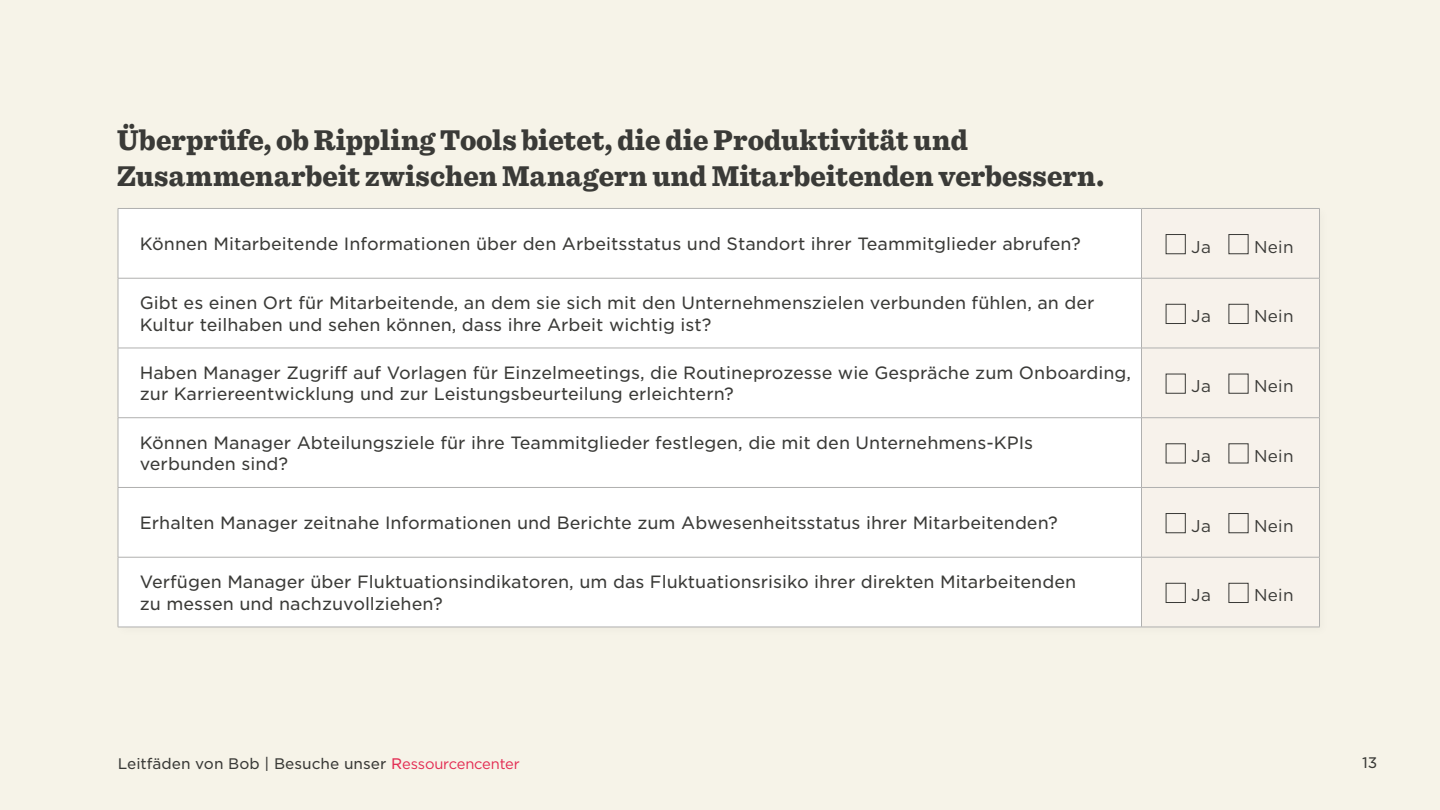
<style>
.page{position:relative;width:1440px;height:810px;background:#f6f3e8}
.page>*{position:absolute;margin:0;border:0;box-sizing:border-box;transform-origin:0 0}
.t1{font:900 30px/36px "Sentinel";letter-spacing:.005em;color:#3a3a37;scale:.95 1}
.t2{font:17.1px "Gotham S Sm";color:#3a3a37}
.t3{font:17.1px "Gotham HTF";letter-spacing:.015em;color:#3a3a37}
.t4{font:14.7px "Gotham S Sm";color:#3a3a37}
.s1{color:#e32b52}
.s2{font-family:"Gotham HTF";color:#e32b52}
</style>
<div class="page">
<div style="left:119px;top:209px;width:1022px;height:418px;background:#fff"></div>
<svg style="left:1142px;top:234px;width:177px;height:393px"></svg>
<hr style="left:118px;top:208px;width:1024px;height:1px;background:#b0b0af">
<hr style="left:118px;top:209px;width:1px;height:69px;background:#b0b0af">
<hr style="left:1142px;top:208px;width:178px;height:1px;background:#b0b0af">
<hr style="left:1141px;top:209px;width:1px;height:69px;background:#b0b0af">
<hr style="left:1319px;top:209px;width:1px;height:69px;background:#b0b0af">
<hr style="left:118px;top:278px;width:1024px;height:1px;background:#b0b0af">
<hr style="left:118px;top:278px;width:1px;height:70px;background:#b0b0af">
<hr style="left:1142px;top:278px;width:178px;height:1px;background:#b0b0af">
<hr style="left:1141px;top:278px;width:1px;height:70px;background:#b0b0af">
<hr style="left:1319px;top:278px;width:1px;height:70px;background:#b0b0af">
<hr style="left:118px;top:348px;width:1024px;height:1px;background:#b0b0af">
<hr style="left:118px;top:348px;width:1px;height:69px;background:#b0b0af">
<hr style="left:1142px;top:348px;width:178px;height:1px;background:#b0b0af">
<hr style="left:1141px;top:348px;width:1px;height:69px;background:#b0b0af">
<hr style="left:1319px;top:348px;width:1px;height:69px;background:#b0b0af">
<hr style="left:118px;top:417px;width:1024px;height:1px;background:#b0b0af">
<hr style="left:118px;top:418px;width:1px;height:69px;background:#b0b0af">
<hr style="left:1142px;top:417px;width:178px;height:1px;background:#b0b0af">
<hr style="left:1141px;top:418px;width:1px;height:69px;background:#b0b0af">
<hr style="left:1319px;top:418px;width:1px;height:69px;background:#b0b0af">
<hr style="left:118px;top:487px;width:1024px;height:1px;background:#b0b0af">
<hr style="left:118px;top:488px;width:1px;height:69px;background:#b0b0af">
<hr style="left:1142px;top:487px;width:178px;height:1px;background:#b0b0af">
<hr style="left:1141px;top:488px;width:1px;height:69px;background:#b0b0af">
<hr style="left:1319px;top:488px;width:1px;height:69px;background:#b0b0af">
<hr style="left:118px;top:557px;width:1024px;height:1px;background:#b0b0af">
<hr style="left:118px;top:557px;width:1px;height:70px;background:#b0b0af">
<hr style="left:1142px;top:557px;width:178px;height:1px;background:#b0b0af">
<hr style="left:1141px;top:557px;width:1px;height:70px;background:#b0b0af">
<hr style="left:1319px;top:557px;width:1px;height:70px;background:#b0b0af">
<hr style="left:118px;top:627px;width:1024px;height:1px;background:#b0b0af">
<hr style="left:1142px;top:627px;width:178px;height:1px;background:#b0b0af">
<div style="left:1166px;top:234px;width:20px;height:20px;border:1px solid #3a3a37"></div>
<div style="left:1229px;top:234px;width:19px;height:20px;border:1px solid #3a3a37"></div>
<div style="left:1166px;top:304px;width:20px;height:20px;border:1px solid #3a3a37"></div>
<div style="left:1229px;top:304px;width:19px;height:20px;border:1px solid #3a3a37"></div>
<div style="left:1166px;top:374px;width:20px;height:20px;border:1px solid #3a3a37"></div>
<div style="left:1166px;top:443px;width:20px;height:20px;border:1px solid #3a3a37"></div>
<div style="left:1166px;top:513px;width:20px;height:20px;border:1px solid #3a3a37"></div>
<div style="left:1229px;top:513px;width:19px;height:20px;border:1px solid #3a3a37"></div>
<div style="left:1166px;top:583px;width:20px;height:20px;border:1px solid #3a3a37"></div>
<div style="left:1229px;top:583px;width:19px;height:20px;border:1px solid #3a3a37"></div>
<h1 class="t1" style="left:117px;top:122px;width:1040px">Überprüfe, ob Rippling Tools bietet, die die Produktivität und<br>Zusammenarbeit zwischen Managern und Mitarbeitenden verbessern.</h1>
<p class="t2" style="left:140px;top:232px;width:943px">Können Mitarbeitende Informationen über den Arbeitsstatus und Standort ihrer Teammitglieder abrufen?</p>
<p class="t2" style="left:140px;top:291px;width:956px">Gibt es einen Ort für Mitarbeitende, an dem sie sich mit den Unternehmenszielen verbunden fühlen, an der</p>
<p class="t2" style="left:140px;top:313px;width:573px">Kultur teilhaben und sehen können, dass ihre Arbeit wichtig ist?</p>
<p class="t2" style="left:140px;top:361px;width:993px">Haben Manager Zugriff auf Vorlagen für Einzelmeetings, die Routineprozesse wie Gespräche zum Onboarding,</p>
<p class="t2" style="left:140px;top:383px;width:596px">zur Karriereentwicklung und zur Leistungsbeurteilung erleichtern?</p>
<p class="t2" style="left:140px;top:431px;width:895px">Können Manager Abteilungsziele für ihre Teammitglieder festlegen, die mit den Unternehmens-KPIs</p>
<p class="t2" style="left:140px;top:452px;width:150px">verbunden sind?</p>
<p class="t2" style="left:140px;top:511px;width:920px">Erhalten Manager zeitnahe Informationen und Berichte zum Abwesenheitsstatus ihrer Mitarbeitenden?</p>
<p class="t2" style="left:140px;top:570px;width:938px">Verfügen Manager über Fluktuationsindikatoren, um das Fluktuationsrisiko ihrer direkten Mitarbeitenden</p>
<p class="t2" style="left:140px;top:592px;width:304px">zu messen und nachzuvollziehen?</p>
<p class="t4" style="left:118px;top:753px;width:404px">Leitfäden von Bob | Besuche unser <span class="s1">R</span><span class="s2">essourcencenter</span></p>
<p class="t3" style="left:1191px;top:237px;width:21px">Ja</p>
<p class="t3" style="left:1254px;top:237px;width:41px">Nein</p>
<p class="t3" style="left:1191px;top:307px;width:21px">Ja</p>
<p class="t3" style="left:1254px;top:307px;width:41px">Nein</p>
<p class="t3" style="left:1191px;top:377px;width:21px">Ja</p>
<p class="t3" style="left:1254px;top:377px;width:41px">Nein</p>
<p class="t3" style="left:1191px;top:446px;width:21px">Ja</p>
<p class="t3" style="left:1254px;top:446px;width:41px">Nein</p>
<p class="t3" style="left:1191px;top:516px;width:21px">Ja</p>
<p class="t3" style="left:1254px;top:516px;width:41px">Nein</p>
<p class="t3" style="left:1191px;top:586px;width:21px">Ja</p>
<p class="t3" style="left:1254px;top:586px;width:41px">Nein</p>
<p class="t4" style="left:1362px;top:753px;width:17px">13</p>
</div>
